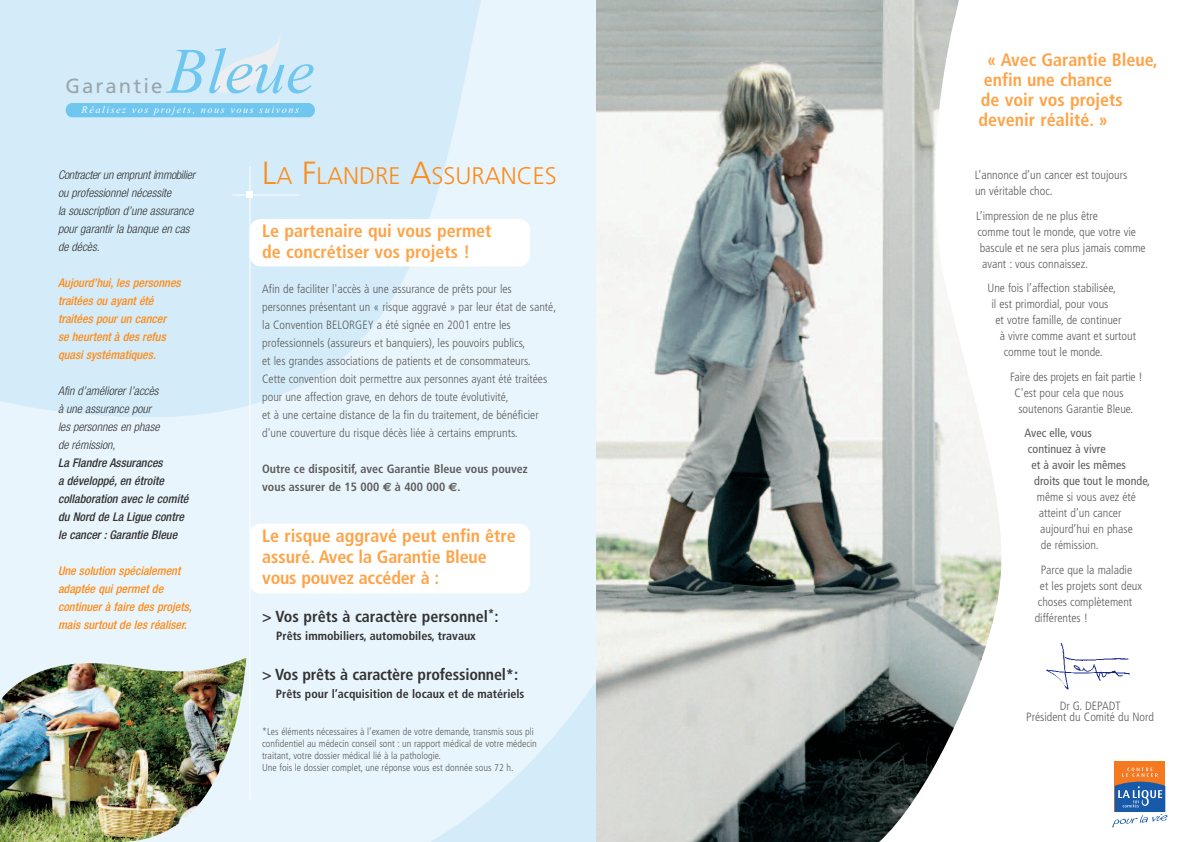
<style>
.page{position:relative;width:1191px;height:842px;background:#fff}
.page>*{position:absolute;margin:0;border:0;box-sizing:border-box;transform-origin:0 0}
.t1{font:italic 64.7px "Times New Roman";color:#6fc6ef}
.t2{font:300 24px "Frutiger";color:#fe8c1a}
.t3{font:20.4px "Frutiger";color:#99a6ac}
.t4{font:700 condensed 18px/20px "Frutiger";color:#fea348}
.t5{font:700 condensed 16px "Frutiger";letter-spacing:-.01em;color:#333}
.t6{font:300 condensed 12px/18px "Frutiger";color:#5c5c5c}
.t7{font:italic 500 condensed 12px/18px "Helvetica Neue";color:#fe8c1a}
.t8{font:italic 300 condensed 12px/18px "Helvetica Neue";color:#333}
.t9{font:italic 500 condensed 12px/18px "Helvetica Neue";color:#333}
.t10{font:700 condensed 12px "Frutiger";color:#333}
.t11{font:700 condensed 12px/18px "Frutiger";color:#5c5c5c}
.t12{font:condensed 12px "Frutiger";color:#5c5c5c}
.t13{font:italic 10.2px "Times New Roman";color:#fff}
.t14{font:300 condensed 10px/12px "Frutiger";color:#5c5c5c}
.s1{font-size:32px}
.s2{font-family:"Euro Sans";font-stretch:normal}
</style>
<div class="page">
<img style="left:0;top:0;width:864px;height:842px">
<svg style="left:0;top:380px;width:246px;height:278px;fill:#e9f5fc"></svg>
<img style="left:0;top:658px;width:246px;height:184px">
<svg style="left:864px;top:0;width:304px;height:842px"></svg>
<div style="left:249px;top:219px;width:281px;height:47px;background:#fff;border-radius:11px"></div>
<div style="left:249px;top:524px;width:281px;height:70px;background:#fff;border-radius:11px"></div>
<hr style="left:249px;top:166px;width:1px;height:633px;background:#fff">
<hr style="left:233px;top:195px;width:66px;height:1px;background:#fff">
<svg style="left:247px;top:192px;width:6px;height:6px"></svg>
<svg style="left:206px;top:35px;width:75px;height:58px"></svg>
<div style="left:66px;top:103px;width:249px;height:14px;background:#6fc6ef"></div>
<div style="left:1114px;top:761px;width:51px;height:51px;background:#f47921"></div>
<svg style="left:1112px;top:768px;width:55px;height:60px"></svg>
<img style="left:1040px;top:636px;width:99px;height:62px">
<h1 class="t1" style="left:167px;top:27px;width:149px">Bleue</h1>
<p class="t13" style="left:82px;top:103px;width:219px">Réalisez vos projets, nous vous suivons</p>
<h3 class="t3" style="left:65px;top:78px;width:98px">Garantie</h3>
<p class="t8" style="left:58px;top:166px;width:139px">Contracter un emprunt immobilier ou professionnel nécessite<br>la souscription d’une assurance pour garantir la banque en cas de décès.</p>
<p class="t7" style="left:58px;top:274px;width:124px">Aujourd’hui, les personnes traitées ou ayant été traitées pour un cancer<br>se heurtent à des refus quasi systématiques.</p>
<p class="t8" style="left:58px;top:382px;width:103px">Afin d’améliorer l’accès à une assurance pour les personnes en phase de rémission,</p>
<p class="t9" style="left:58px;top:454px;width:132px">La Flandre Assurances<br>a développé, en étroite collaboration avec le comité du Nord de La Ligue contre le cancer : Garantie Bleue</p>
<p class="t7" style="left:58px;top:562px;width:135px">Une solution spécialement adaptée qui permet de continuer à faire des projets, mais surtout de les réaliser.</p>
<h2 class="t2" style="left:262px;top:166px;width:296px"><span class="s1">L</span>A <span class="s1">F</span>LANDRE <span class="s1">A</span>SSURANCES</h2>
<h3 class="t4" style="left:262px;top:222px;width:231px;line-height:21px">Le partenaire qui vous permet de concrétiser vos projets !</h3>
<p class="t6" style="left:262px;top:281px;width:295px">Afin de faciliter l'accès à une assurance de prêts pour les personnes présentant un « risque aggravé » par leur état de santé, la Convention BELORGEY a été signée en 2001 entre les professionnels (assureurs et banquiers), les pouvoirs publics,<br>et les grandes associations de patients et de consommateurs.<br>Cette convention doit permettre aux personnes ayant été traitées pour une affection grave, en dehors de toute évolutivité,<br>et à une certaine distance de la fin du traitement, de bénéficier d'une couverture du risque décès liée à certains emprunts.</p>
<p class="t11" style="left:262px;top:461px;width:267px">Outre ce dispositif, avec Garantie Bleue vous pouvez vous assurer de 15 000 <span class="s2">€</span> à 400 000 <span class="s2">€</span>.</p>
<h3 class="t4" style="left:262px;top:527px;width:255px;line-height:21px">Le risque aggravé peut enfin être assuré. Avec la Garantie Bleue vous pouvez accéder à :</h3>
<h3 class="t5" style="left:262px;top:610px;width:238px">&gt; Vos prêts à caractère personnel<sup>*</sup>:</h3>
<p class="t10" style="left:276px;top:631px;width:201px">Prêts immobiliers, automobiles, travaux</p>
<h3 class="t5" style="left:262px;top:668px;width:257px">&gt; Vos prêts à caractère professionnel*:</h3>
<p class="t10" style="left:276px;top:689px;width:250px">Prêts pour l’acquisition de locaux et de matériels</p>
<p class="t14" style="left:262px;top:726px;width:276px">*Les éléments nécessaires à l’examen de votre demande, transmis sous pli confidentiel au médecin conseil sont : un rapport médical de votre médecin traitant, votre dossier médical lié à la pathologie.<br>Une fois le dossier complet, une réponse vous est donnée sous 72 h.</p>
<h3 class="t4" style="left:978px;top:51px;width:181px;text-indent:9px">« Avec Garantie Bleue, enfin une chance<br>de voir vos projets devenir réalité. »</h3>
<p class="t6" style="left:975px;top:168px;width:154px;line-height:16px">L’annonce d’un cancer est toujours un véritable choc.</p>
<p class="t6" style="left:976px;top:207px;width:123px">L’impression de ne plus être</p>
<p class="t6" style="left:977px;top:223px;width:160px">comme tout le monde, que votre vie</p>
<p class="t6" style="left:979px;top:239px;width:167px">bascule et ne sera plus jamais comme</p>
<p class="t6" style="left:982px;top:255px;width:107px">avant : vous connaissez.</p>
<p class="t6" style="left:987px;top:280px;width:130px">Une fois l’affection stabilisée,</p>
<p class="t6" style="left:991px;top:296px;width:118px">il est primordial, pour vous</p>
<p class="t6" style="left:995px;top:312px;width:127px">et votre famille, de continuer</p>
<p class="t6" style="left:999px;top:328px;width:138px">à vivre comme avant et surtout</p>
<p class="t6" style="left:1003px;top:344px;width:100px">comme tout le monde.</p>
<p class="t6" style="left:1010px;top:368px;width:134px">Faire des projets en fait partie !</p>
<p class="t6" style="left:1014px;top:384px;width:111px">C'est pour cela que nous</p>
<p class="t6" style="left:1018px;top:400px;width:117px">soutenons Garantie Bleue.</p>
<p class="t12" style="left:1024px;top:428px;width:69px">Avec elle, vous</p>
<p class="t12" style="left:1028px;top:444px;width:79px">continuez à vivre</p>
<p class="t12" style="left:1031px;top:460px;width:96px">et à avoir les mêmes</p>
<p class="t12" style="left:1034px;top:476px;width:117px">droits que tout le monde,</p>
<p class="t6" style="left:1036px;top:490px;width:101px;line-height:16px">même si vous avez été atteint d’un cancer aujourd’hui en phase de rémission.</p>
<p class="t6" style="left:1041px;top:561px;width:93px">Parce que la maladie</p>
<p class="t6" style="left:1040px;top:577px;width:104px">et les projets sont deux</p>
<p class="t6" style="left:1038px;top:593px;width:96px">choses complètement</p>
<p class="t6" style="left:1034px;top:609px;width:55px">différentes !</p>
<p class="t6" style="left:1026px;top:701px;width:129px;line-height:11.6px;text-align:center">Dr G. DEPADT<br>Président du Comité du Nord</p>
</div>
